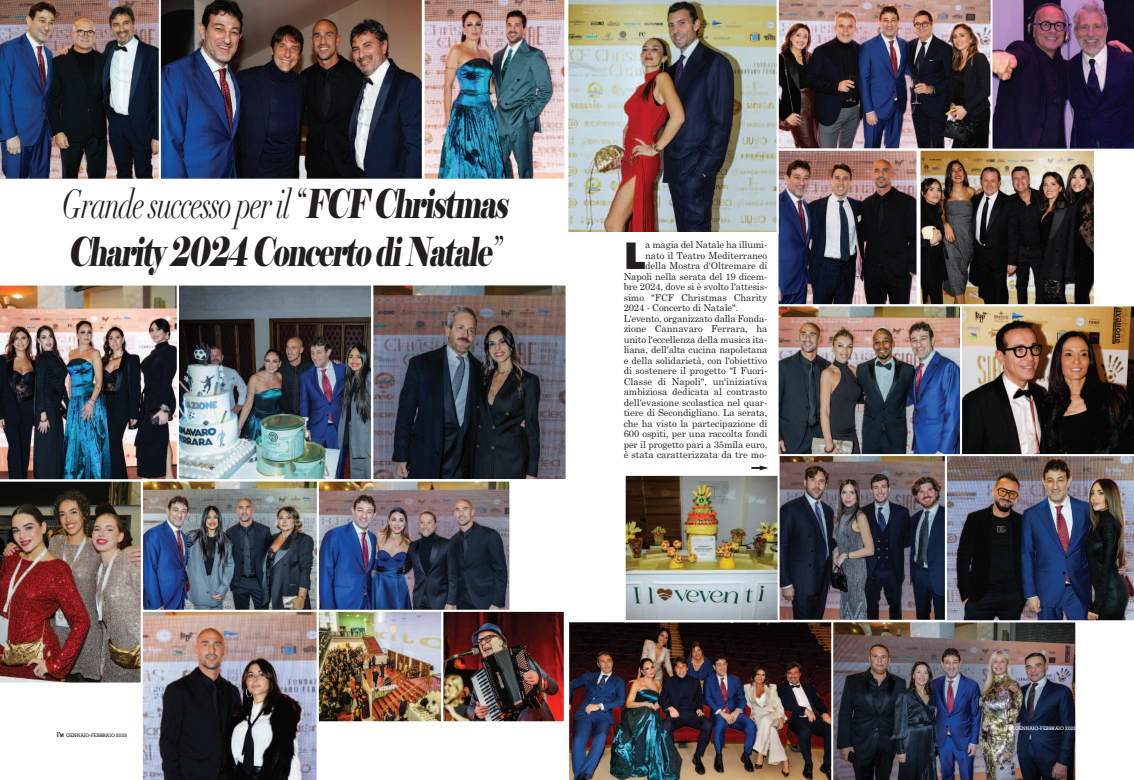
<style>
.page{position:relative;width:1134px;height:780px;background:#fff}
.page>*{position:absolute;margin:0;border:0;box-sizing:border-box;transform-origin:0 0}
.t1{font:italic 40px "Didot";letter-spacing:-.045em;color:#231f20;scale:.7 1}
.t2{font:italic 40px "Elephant";color:#231f20;scale:.7 1}
.t3{font:35.2px "Headline NEWS";color:#231f20}
.t4{font:9.5px "Century Schoolbook";letter-spacing:-.01em;color:#231f20}
.t5{font:5px "Rockwell";color:#fff}
.t6{font:5px "Rockwell";color:#231f20}
.s1{font-family:"Elephant"}
.s2{font-family:"Didot"}
.s3{font-family:"Arial";font-weight:700;font-size:7px}
.s4{font-family:"Arial";font-weight:700}
</style>
<div class="page">
<img style="left:569px;top:622px;width:262px;height:158px">
<img style="left:831px;top:622px;width:245px;height:158px">
<img style="left:779px;top:152px;width:136px;height:151px">
<div style="left:776px;top:149px;width:142px;height:157px;border:2px solid #fff"></div>
<img style="left:921px;top:152px;width:172px;height:151px">
<div style="left:918px;top:149px;width:178px;height:157px;border:2px solid #fff"></div>
<img style="left:627px;top:477px;width:150px;height:142px">
<div style="left:624px;top:474px;width:156px;height:148px;border:2px solid #fff"></div>
<img style="left:780px;top:456px;width:164px;height:162px">
<div style="left:777px;top:453px;width:170px;height:168px;border:2px solid #fff"></div>
<img style="left:944px;top:304px;width:190px;height:317px">
<img style="left:779px;top:307px;width:180px;height:146px">
<div style="left:776px;top:304px;width:186px;height:152px;border:2px solid #fff"></div>
<svg style="left:751px;top:465px;width:17px;height:5px"></svg>
<img style="left:779px;top:0;width:211px;height:150px">
<img style="left:568px;top:0;width:211px;height:234px">
<img style="left:990px;top:0;width:144px;height:151px">
<img style="left:0;top:0;width:159px;height:179px">
<img style="left:160px;top:0;width:262px;height:179px">
<img style="left:424px;top:0;width:141px;height:179px">
<img style="left:0;top:285px;width:177px;height:194px">
<img style="left:180px;top:286px;width:190px;height:192px">
<div style="left:177px;top:283px;width:196px;height:198px;border:2px solid #fff"></div>
<img style="left:374px;top:286px;width:190px;height:192px">
<div style="left:371px;top:283px;width:196px;height:198px;border:2px solid #fff"></div>
<img style="left:320px;top:482px;width:188px;height:126px">
<div style="left:317px;top:479px;width:194px;height:132px;border:2px solid #fff"></div>
<img style="left:320px;top:612px;width:120px;height:108px">
<div style="left:317px;top:609px;width:126px;height:114px;border:2px solid #fff"></div>
<img style="left:444px;top:612px;width:119px;height:108px">
<div style="left:441px;top:609px;width:125px;height:114px;border:2px solid #fff"></div>
<img style="left:0;top:479px;width:319px;height:301px">
<h1 class="t1" style="left:62px;top:179px;width:649px">Grande successo per il“<span class="s1">FCFChristmas</span></h1>
<h1 class="t2" style="left:68px;top:226px;width:622px">Charity 2024 Concerto di Natale<span class="s2">”</span></h1>
<p class="t6" style="left:57px;top:732px;width:72px"><span class="s3">i’</span><span class="s4">M</span> GENNAIO-FEBBRAIO 2025</p>
<h2 class="t3" style="left:624px;top:240px;width:24px">L</h2>
<p class="t4" style="left:645px;top:239px;width:124px">a magia del Natale ha illumi-</p>
<p class="t4" style="left:645px;top:250px;width:124px">nato il Teatro Mediterraneo</p>
<p class="t4" style="left:645px;top:260px;width:124px">della Mostra d'Oltremare di</p>
<p class="t4" style="left:624px;top:271px;width:145px">Napoli nella serata del 19 dicem-</p>
<p class="t4" style="left:624px;top:281px;width:145px">bre 2024, dove si è svolto l'attesis-</p>
<p class="t4" style="left:624px;top:292px;width:145px">simo "FCF Christmas Charity</p>
<p class="t4" style="left:624px;top:302px;width:116px">2024 - Concerto di Natale".</p>
<p class="t4" style="left:624px;top:313px;width:145px">L'evento, organizzato dalla Fonda-</p>
<p class="t4" style="left:624px;top:323px;width:145px">zione Cannavaro Ferrara, ha</p>
<p class="t4" style="left:624px;top:334px;width:145px">unito l'eccellenza della musica ita-</p>
<p class="t4" style="left:624px;top:344px;width:145px">liana, dell'alta cucina napoletana</p>
<p class="t4" style="left:624px;top:355px;width:145px">e della solidarietà, con l'obiettivo</p>
<p class="t4" style="left:624px;top:365px;width:145px">di sostenere il progetto "I Fuori-</p>
<p class="t4" style="left:624px;top:376px;width:145px">Classe di Napoli", un'iniziativa</p>
<p class="t4" style="left:624px;top:386px;width:145px">ambiziosa dedicata al contrasto</p>
<p class="t4" style="left:624px;top:397px;width:145px">dell'evasione scolastica nel quar-</p>
<p class="t4" style="left:624px;top:407px;width:145px">tiere di Secondigliano. La serata,</p>
<p class="t4" style="left:624px;top:418px;width:145px">che ha visto la partecipazione di</p>
<p class="t4" style="left:624px;top:428px;width:145px">600 ospiti, per una raccolta fondi</p>
<p class="t4" style="left:624px;top:439px;width:145px">per il progetto pari a 35mila euro,</p>
<p class="t4" style="left:624px;top:449px;width:145px">è stata caratterizzata da tre mo-</p>
<p class="t5" style="left:1006px;top:725px;width:72px"><span class="s3">i’</span><span class="s4">M</span> GENNAIO-FEBBRAIO 2025</p>
</div>
